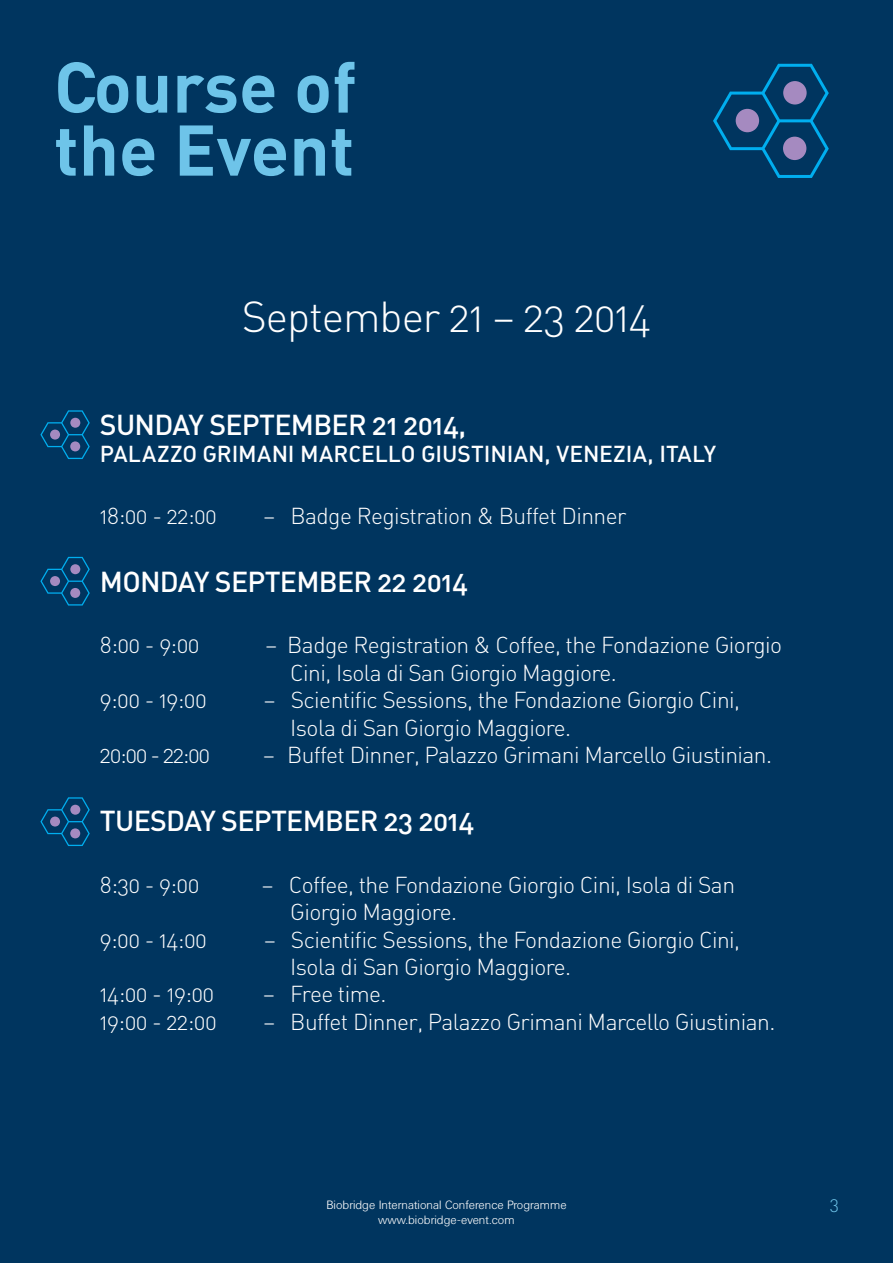
<style>
.page{position:relative;width:893px;height:1263px;background:#00355f}
.page>*{position:absolute;margin:0;border:0;box-sizing:border-box;transform-origin:0 0}
.t1{font:700 70.5px/63px "DIN";color:#6ec4e9}
.t2{font:42.75px "DIN Light Alternate";letter-spacing:-.025em;color:#fff}
.t3{font:28.5px "DIN Medium Alternate";letter-spacing:-.025em;color:#fff}
.t4{font:22.8px/27.3px "DIN Light Alternate";letter-spacing:-.025em;color:#fff}
.t5{font:22.8px "DIN Medium Alternate";letter-spacing:-.005em;color:#fff}
.t6{font:18px "DIN Light Alternate";color:#6ec4e9}
.t7{font:300 12px/14.4px "Univers BQ";color:#fff;text-align:center}
</style>
<div class="page">
<svg style="left:713px;top:64px;width:116px;height:114px"></svg>
<svg style="left:40px;top:557px;width:50px;height:48px"></svg>
<svg style="left:40px;top:410px;width:50px;height:49px"></svg>
<svg style="left:40px;top:797px;width:50px;height:49px"></svg>
<h1 class="t1" style="left:54px;top:53px;width:304px">Course of the Event</h1>
<h2 class="t2" style="left:242px;top:290px;width:411px">September 21 – 23 2014</h2>
<p class="t3" style="left:100px;top:406px;width:368px">SUNDAY SEPTEMBER 21 2014,</p>
<p class="t5" style="left:100px;top:439px;width:618px">PALAZZO GRIMANI MARCELLO GIUSTINIAN, VENEZIA, ITALY</p>
<p class="t4" style="left:100px;top:501px;width:119px">18:00 - 22:00</p>
<p class="t4" style="left:264px;top:501px;width:364px">– Badge Registration &amp; Buffet Dinner</p>
<p class="t3" style="left:100px;top:563px;width:370px">MONDAY SEPTEMBER 22 2014</p>
<p class="t4" style="left:100px;top:631px;width:101px">8:00 - 9:00</p>
<p class="t4" style="left:290px;top:631px;width:493px;text-indent:-25px">– Badge Registration &amp; Coffee, the Fondazione Giorgio<br>Cini, Isola di San Giorgio Maggiore.</p>
<p class="t4" style="left:100px;top:686px;width:108px">9:00 - 19:00</p>
<p class="t4" style="left:290px;top:686px;width:451px;text-indent:-26px">– Scientific Sessions, the Fondazione Giorgio Cini,<br>Isola di San Giorgio Maggiore.</p>
<p class="t4" style="left:100px;top:741px;width:112px">20:00 - 22:00</p>
<p class="t4" style="left:263px;top:741px;width:510px">– Buffet Dinner, Palazzo Grimani Marcello Giustinian.</p>
<p class="t3" style="left:100px;top:803px;width:376px">TUESDAY SEPTEMBER 23 2014</p>
<p class="t4" style="left:100px;top:871px;width:101px">8:30 - 9:00</p>
<p class="t4" style="left:290px;top:871px;width:446px;text-indent:-28px">– Coffee, the Fondazione Giorgio Cini, Isola di San<br>Giorgio Maggiore.</p>
<p class="t4" style="left:100px;top:925px;width:108px">9:00 - 14:00</p>
<p class="t4" style="left:290px;top:925px;width:451px;text-indent:-26px">– Scientific Sessions, the Fondazione Giorgio Cini,<br>Isola di San Giorgio Maggiore.</p>
<p class="t4" style="left:100px;top:980px;width:116px">14:00 - 19:00</p>
<p class="t4" style="left:263px;top:980px;width:125px">– Free time.</p>
<p class="t4" style="left:100px;top:1007px;width:118px">19:00 - 22:00</p>
<p class="t4" style="left:263px;top:1007px;width:513px">– Buffet Dinner, Palazzo Grimani Marcello Giustinian.</p>
<p class="t7" style="left:326px;top:1198px;width:242px">Biobridge International Conference Programme www.biobridge-event.com</p>
<p class="t6" style="left:830px;top:1193px;width:11px">3</p>
</div>
